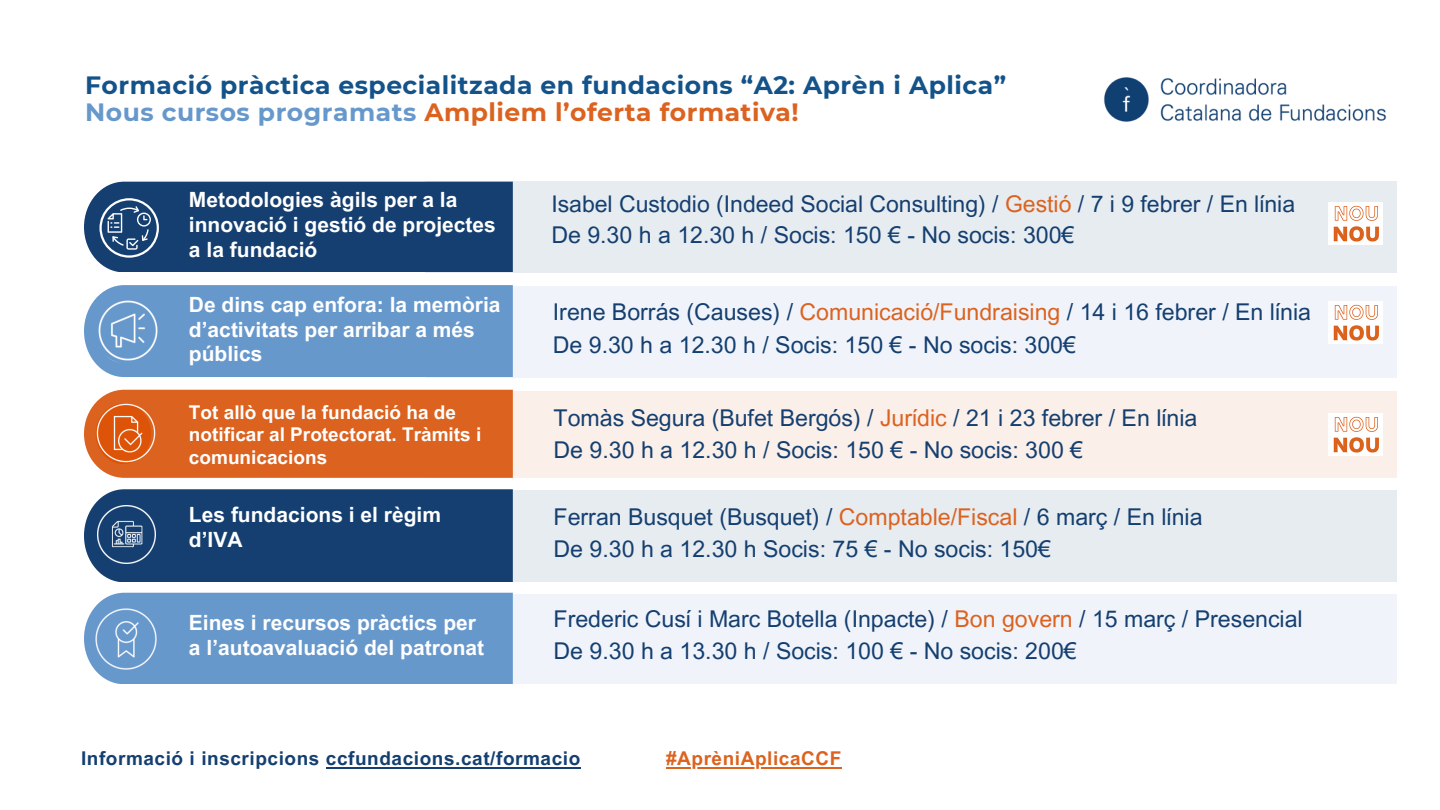
<style>
.page{position:relative;width:1440px;height:810px;background:#fff}
.page>*{position:absolute;margin:0;border:0;box-sizing:border-box;transform-origin:0 0}
.t1{font:700 25px "Montserrat";letter-spacing:.02em;color:#13538a}
.t2{font:700 25px "Montserrat";letter-spacing:.02em;color:#dc621f}
.t3{font:23.1px "Arial MT Pro";color:#143f70}
.t4{font:23px "Arial MT Pro";color:#143f70}
.t5{font:700 21px/24.8px "Arial MT Pro";color:#fff}
.t6{font:700 19px/22.5px "Arial MT Pro";color:#fff}
.t7{font:700 19px "Arial MT Pro";letter-spacing:.03em;color:#143f70}
.t8{font:700 19px "Arial MT Pro";letter-spacing:.03em;color:#dc621f}
.s1{color:#6798cc}
.s2{color:#dc621f}
</style>
<div class="page">
<div style="left:425px;top:182px;width:972px;height:91px;background:#e7ecf0"></div>
<div style="left:425px;top:286px;width:972px;height:92px;background:#f0f4fa"></div>
<div style="left:425px;top:391px;width:972px;height:87px;background:#fbefe9"></div>
<div style="left:84px;top:390px;width:429px;height:88px;background:#dc621f"></div>
<div style="left:425px;top:490px;width:972px;height:92px;background:#e7ecf0"></div>
<div style="left:425px;top:594px;width:972px;height:90px;background:#f0f4fa"></div>
<img style="left:93px;top:400px;width:66px;height:66px">
<img style="left:1328px;top:414px;width:54px;height:42px">
<img style="left:1104px;top:77px;width:283px;height:45px">
<div style="left:84px;top:593px;width:429px;height:91px;background:#6798cc"></div>
<div style="left:91px;top:602px;width:64px;height:73px;background:#6798cc;border-radius:50%"></div>
<img style="left:1328px;top:203px;width:54px;height:42px">
<img style="left:1328px;top:302px;width:54px;height:42px">
<div style="left:84px;top:182px;width:429px;height:90px;background:#143f70"></div>
<div style="left:84px;top:489px;width:429px;height:93px;background:#143f70"></div>
<div style="left:93px;top:498px;width:66px;height:76px;background:#143f70;border-radius:50%"></div>
<img style="left:97px;top:505px;width:58px;height:59px">
<img style="left:96px;top:609px;width:60px;height:60px">
<div style="left:84px;top:285px;width:429px;height:92px;background:#6798cc"></div>
<div style="left:91px;top:287px;width:77px;height:77px;background:#6798cc;border-radius:50%"></div>
<img style="left:99px;top:301px;width:59px;height:59px">
<hr style="left:326px;top:767px;width:255px;height:1px;background:#143f70">
<hr style="left:666px;top:767px;width:176px;height:1px;background:#dc621f">
<p class="t1" style="left:85px;top:70px;width:923px">Formació pràctica especialitzada en fundacions “A2: Aprèn i Aplica”</p>
<p class="t2" style="left:85px;top:97px;width:715px"><span class="s1">Nous cursos programats</span> Ampliem l’oferta formativa!</p>
<p class="t5" style="left:189px;top:190px;width:308px">Metodologies àgils per a la innovació i gestió de projectes a la fundació</p>
<p class="t5" style="left:189px;top:295px;width:313px">De dins cap enfora: la memòria d’activitats per arribar a més públics</p>
<p class="t6" style="left:189px;top:403px;width:294px">Tot allò que la fundació ha de notificar al Protectorat. Tràmits i comunicacions</p>
<p class="t5" style="left:189px;top:505px;width:254px">Les fundacions i el règim d’IVA</p>
<p class="t5" style="left:189px;top:613px;width:297px">Eines i recursos pràctics per a l’autoavaluació del patronat</p>
<p class="t4" style="left:551px;top:195px;width:745px">Isabel Custodio (Indeed Social Consulting) / <span class="s2">Gestió</span> / 7 i 9 febrer / En línia</p>
<p class="t3" style="left:551px;top:227px;width:525px">De 9.30 h a 12.30 h / Socis: 150 € - No socis: 300€</p>
<p class="t3" style="left:553px;top:304px;width:760px">Irene Borrás (Causes) / <span class="s2">Comunicació/Fundraising</span> / 14 i 16 febrer / En línia</p>
<p class="t3" style="left:553px;top:336px;width:525px">De 9.30 h a 12.30 h / Socis: 150 € - No socis: 300€</p>
<p class="t3" style="left:554px;top:409px;width:645px">Tomàs Segura (Bufet Bergós) / <span class="s2">Jurídic</span> / 21 i 23 febrer / En línia</p>
<p class="t3" style="left:554px;top:441px;width:531px">De 9.30 h a 12.30 h / Socis: 150 € - No socis: 300 €</p>
<p class="t3" style="left:554px;top:508px;width:650px">Ferran Busquet (Busquet) / <span class="s2">Comptable/Fiscal</span> / 6 març / En línia</p>
<p class="t3" style="left:554px;top:540px;width:499px">De 9.30 h a 12.30 h Socis: 75 € - No socis: 150€</p>
<p class="t3" style="left:554px;top:610px;width:751px">Frederic Cusí i Marc Botella (Inpacte) / <span class="s2">Bon govern</span> / 15 març / Presencial</p>
<p class="t3" style="left:554px;top:643px;width:525px">De 9.30 h a 13.30 h / Socis: 100 € - No socis: 200€</p>
<p class="t7" style="left:81px;top:752px;width:501px">Informació i inscripcions ccfundacions.cat/formacio</p>
<p class="t8" style="left:666px;top:752px;width:177px">#AprèniAplicaCCF</p>
</div>
